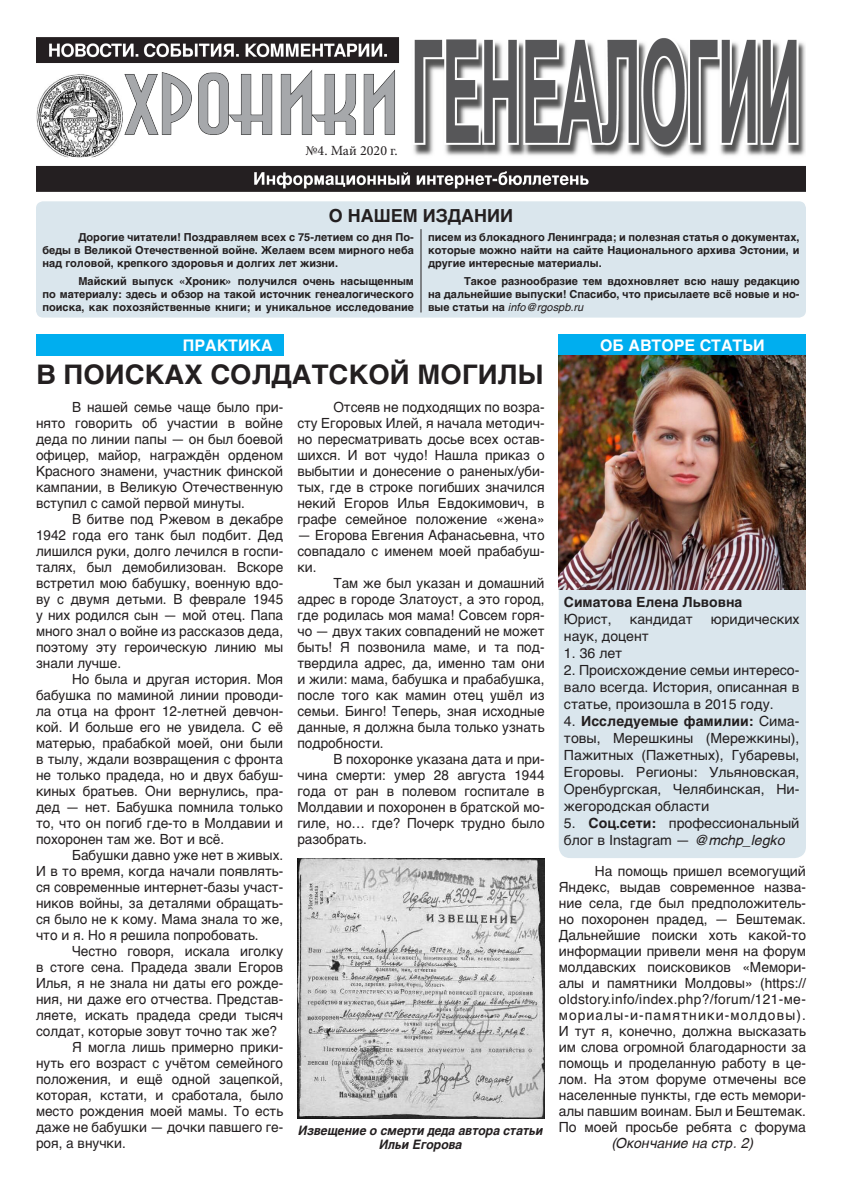
<style>
.page{position:relative;width:842px;height:1191px;background:#fff}
.page>*{position:absolute;margin:0;border:0;box-sizing:border-box;transform-origin:0 0}
.t1{font:700 27px "Helvetica";color:#231f20}
.t2{font:700 18px "Helvetica";color:#231f20}
.t3{font:700 16px "Helvetica";color:#fff}
.t4{font:14px/16px "Helvetica";color:#231f20;text-align:justify}
.t5{font:700 14px "Helvetica";color:#231f20}
.t6{font:italic 14px "Helvetica cyr";color:#231f20}
.t7{font:14px "Minion Pro";color:#231f20}
.t8{font:italic 700 13px/14px "Helvetica cyr";color:#231f20;text-align:center;scale:.94 1}
.t9{font:700 11px/13px "Helvetica";color:#231f20;text-align:justify}
.s1{font-family:"Helvetica cyr";font-weight:400;font-style:italic}
.s2{font-weight:700}
.s3{font-family:"Helvetica cyr";font-style:italic}
</style>
<div class="page">
<div style="left:36px;top:201px;width:770px;height:116px;background:#dae6ed;border-radius:7px"></div>
<div style="left:559px;top:345px;width:247px;height:513px;background:#dae6ed;border-radius:11px"></div>
<img style="left:36px;top:37px;width:770px;height:155px">
<div style="left:36px;top:334px;width:247px;height:21px;background:#00aeef"></div>
<div style="left:559px;top:334px;width:247px;height:21px;background:#00aeef"></div>
<hr style="left:420px;top:229px;width:1px;height:83px;background:#231f20">
<img style="left:559px;top:355px;width:247px;height:235px">
<img style="left:297px;top:858px;width:248px;height:261px">
<p class="t7" style="left:305px;top:141px;width:94px">№4. Май 2020 г.</p>
<p class="t2" style="left:329px;top:201px;width:186px">О НАШЕМ ИЗДАНИИ</p>
<p class="t9" style="left:42px;top:230px;width:373px;text-indent:36px">Дорогие читатели! Поздравляем всех с 75-летием со дня По&shy;беды в Великой Отечественной войне. Желаем всем мирного неба над головой, крепкого здоровья и долгих лет жизни.</p>
<p class="t9" style="left:42px;top:274px;width:373px;text-indent:36px">Майский выпуск «Хроник» получился очень насыщенным по материалу: здесь и обзор на такой источник генеалогического поиска, как похозяйственные книги; и уникальное исследование</p>
<p class="t9" style="left:428px;top:230px;width:373px">писем из блокадного Ленинграда; и полезная статья о документах, которые можно найти на сайте Национального архива Эстонии, и другие интересные материалы.</p>
<p class="t9" style="left:428px;top:274px;width:373px;text-indent:36px">Такое разнообразие тем вдохновляет всю нашу редакцию на дальнейшие выпуски! Спасибо, что присылаете всё новые и но&shy;вые статьи на <span class="s1">info@rgospb.ru</span></p>
<p class="t3" style="left:183px;top:332px;width:91px">ПРАКТИКА</p>
<p class="t3" style="left:600px;top:332px;width:166px">ОБ АВТОРЕ СТАТЬИ</p>
<p class="t1" style="left:36px;top:352px;width:509px">В ПОИСКАХ СОЛДАТСКОЙ МОГИЛЫ</p>
<p class="t4" style="left:36px;top:400px;width:249px;text-indent:36px">В нашей семье чаще было при&shy;нято говорить об участии в войне деда по линии папы — он был боевой офицер, майор, награждён орденом Красного знамени, участник финской кампании, в Великую Отечественную вступил с самой первой минуты.</p>
<p class="t4" style="left:36px;top:512px;width:249px;text-indent:36px">В битве под Ржевом в декабре 1942 года его танк был подбит. Дед лишился руки, долго лечился в госпи&shy;талях, был демобилизован. Вскоре встретил мою бабушку, военную вдо&shy;ву с двумя детьми. В феврале 1945 у них родился сын — мой отец. Папа много знал о войне из рассказов деда, поэтому эту героическую линию мы знали лучше.</p>
<p class="t4" style="left:36px;top:672px;width:249px;text-indent:36px">Но была и другая история. Моя бабушка по маминой линии проводи&shy;ла отца на фронт 12-летней девчон&shy;кой. И больше его не увидела. С её матерью, прабабкой моей, они были в тылу, ждали возвращения с фронта не только прадеда, но и двух бабуш&shy;киных братьев. Они вернулись, пра&shy;дед — нет. Бабушка помнила только то, что он погиб где-то в Молдавии и похоронен там же. Вот и всё.</p>
<p class="t4" style="left:36px;top:848px;width:249px;text-indent:36px">Бабушки давно уже нет в живых.<br>И в то время, когда начали появлять&shy;ся современные интернет-базы участ&shy;ников войны, за деталями обращать&shy;ся было не к кому. Мама знала то же, что и я. Но я решила попробовать.</p>
<p class="t4" style="left:36px;top:944px;width:249px;text-indent:36px">Честно говоря, искала иголку в стоге сена. Прадеда звали Егоров Илья, я не знала ни даты его рожде&shy;ния, ни даже его отчества. Представ&shy;ляете, искать прадеда среди тысяч солдат, которые зовут точно так же?</p>
<p class="t4" style="left:36px;top:1040px;width:249px;text-indent:36px">Я могла лишь примерно прики&shy;нуть его возраст с учётом семейного положения, и ещё одной зацепкой, которая, кстати, и сработала, было место рождения моей мамы. То есть даже не бабушки — дочки павшего ге&shy;роя, а внучки.</p>
<p class="t4" style="left:297px;top:400px;width:249px;text-indent:36px">Отсеяв не подходящих по возра&shy;сту Егоровых Илей, я начала методич&shy;но пересматривать досье всех остав&shy;шихся. И вот чудо! Нашла приказ о выбытии и донесение о раненых/уби&shy;тых, где в строке погибших значился некий Егоров Илья Евдокимович, в графе семейное положение «жена»</p>
<p class="t4" style="left:297px;top:528px;width:249px">— Егорова Евгения Афанасьевна, что совпадало с именем моей прабабуш&shy;ки.</p>
<p class="t4" style="left:297px;top:576px;width:249px;text-indent:36px">Там же был указан и домашний адрес в городе Златоуст, а это город, где родилась моя мама! Совсем горя&shy;чо — двух таких совпадений не может быть! Я позвонила маме, и та под&shy;твердила адрес, да, именно там они и жили: мама, бабушка и прабабушка, после того как мамин отец ушёл из семьи. Бинго! Теперь, зная исходные данные, я должна была только узнать подробности.</p>
<p class="t4" style="left:297px;top:752px;width:249px;text-indent:36px">В похоронке указана дата и при&shy;чина смерти: умер 28 августа 1944 года от ран в полевом госпитале в Молдавии и похоронен в братской мо&shy;гиле, но… где? Почерк трудно было разобрать.</p>
<p class="t8" style="left:299px;top:1123px;width:262px">Извещение о смерти деда автора статьи<br>Ильи Егорова</p>
<p class="t5" style="left:564px;top:590px;width:180px">Симатова Елена Львовна</p>
<p class="t4" style="left:564px;top:611px;width:49px">Юрист,</p>
<p class="t4" style="left:630px;top:611px;width:65px">кандидат</p>
<p class="t4" style="left:711px;top:611px;width:90px">юридических</p>
<p class="t4" style="left:564px;top:628px;width:86px">наук, доцент</p>
<p class="t4" style="left:564px;top:645px;width:60px">1. 36 лет</p>
<p class="t4" style="left:564px;top:661px;width:237px;line-height:17px">2. Происхождение семьи интересо&shy;вало всегда. История, описанная в статье, произошла в 2015 году.</p>
<p class="t4" style="left:564px;top:712px;width:237px;line-height:17px">4. <span class="s2">Исследуемые фамилии:</span> Сима&shy;товы, Мерешкины (Мережкины), Пажитных (Пажетных), Губаревы, Егоровы. Регионы: Ульяновская, Оренбургская, Челябинская, Ни&shy;жегородская области</p>
<p class="t4" style="left:564px;top:814px;width:237px;line-height:17px">5. <span class="s2">Соц.сети:</span> профессиональный блог в Instagram — <span class="s3">@mchp_legko</span></p>
<p class="t4" style="left:559px;top:863px;width:249px;text-indent:36px">На помощь пришел всемогущий Яндекс, выдав современное назва&shy;ние села, где был предположитель&shy;но похоронен прадед, — Бештемак.<br>Дальнейшие поиски хоть какой-то информации привели меня на форум молдавских поисковиков «Мемори&shy;алы и памятники Молдовы» (https:// oldstory.info/index.php?/forum/121-ме&shy;мориалы-и-памятники-молдовы).</p>
<p class="t4" style="left:559px;top:1023px;width:249px">И тут я, конечно, должна высказать им слова огромной благодарности за помощь и проделанную работу в це&shy;лом. На этом форуме отмечены все населенные пункты, где есть мемори&shy;алы павшим воинам. Был и Бештемак.</p>
<p class="t4" style="left:559px;top:1119px;width:249px">По моей просьбе ребята с форума</p>
<p class="t6" style="left:611px;top:1135px;width:143px">(Окончание на стр. 2)</p>
</div>
